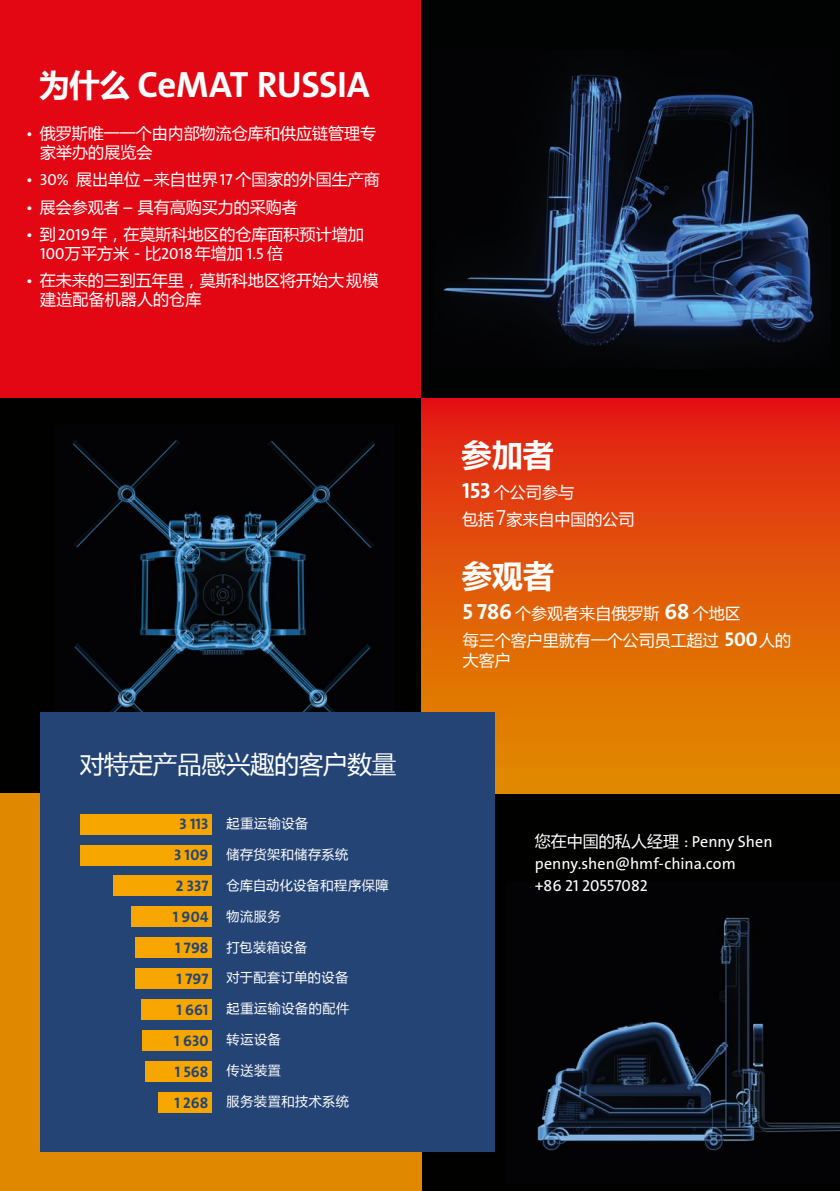
<style>
.page{position:relative;width:840px;height:1191px;background:#fff}
.page>*{position:absolute;margin:0;border:0;box-sizing:border-box;transform-origin:0 0}
.t1{font:36.8px "The Sans LP7 Bld";letter-spacing:-.01em;color:#fff}
.t2{font:700 30.8px "Microsoft Ya Hei UI";color:#fff}
.t3{font:24.6px "Microsoft Ya Hei UI";letter-spacing:-.015em;color:#fff}
.t4{font:16px/19px "Microsoft Ya Hei UI";color:#fff}
.t5{font:16px/22px "The Sans LP5 Plain";color:#fff}
.t6{font:15.2px/31px "The Sans LP7 Bld";letter-spacing:.005em;color:#244476;text-align:center}
.t7{font:13.2px "Microsoft Ya Hei UI";letter-spacing:.04em;color:#fff}
.s1{font-family:"The Sans LP5 Plain"}
.s2{font-family:"Microsoft Ya Hei UI"}
.s3{font-family:"The Sans LP7 Bld";font-size:22px}
.s4{font-family:"The Sans LP3 Lig";font-size:22px}
.s5{font-family:"The Sans LP7 Bld";font-size:20px}
</style>
<div class="page">
<div style="left:0;top:398px;width:422px;height:415px;background:#010100"></div>
<img style="left:71px;top:440px;width:304px;height:272px">
<div style="left:0;top:0;width:422px;height:398px;background:#e30613"></div>
<div style="left:422px;top:793px;width:417px;height:398px;background:#010100"></div>
<img style="left:537px;top:917px;width:302px;height:234px">
<div style="left:421px;top:398px;width:418px;height:395px;background:linear-gradient(to bottom,#e31e15,#e09300)"></div>
<div style="left:0;top:793px;width:422px;height:398px;background:#e08900"></div>
<div style="left:40px;top:712px;width:454px;height:439px;background:#244476"></div>
<div style="left:422px;top:0;width:417px;height:398px;background:#010202"></div>
<img style="left:442px;top:73px;width:378px;height:277px">
<div style="left:80px;top:814px;width:131px;height:20px;background:#f7a600"></div>
<div style="left:80px;top:845px;width:131px;height:20px;background:#f7a600"></div>
<div style="left:113px;top:876px;width:98px;height:20px;background:#f7a600"></div>
<div style="left:131px;top:907px;width:80px;height:20px;background:#f7a600"></div>
<div style="left:135px;top:937px;width:76px;height:20px;background:#f7a600"></div>
<div style="left:135px;top:968px;width:76px;height:20px;background:#f7a600"></div>
<div style="left:141px;top:999px;width:70px;height:20px;background:#f7a600"></div>
<div style="left:143px;top:1030px;width:68px;height:20px;background:#f7a600"></div>
<div style="left:145px;top:1061px;width:66px;height:20px;background:#f7a600"></div>
<div style="left:158px;top:1092px;width:53px;height:20px;background:#f7a600"></div>
<h2 class="t2" style="left:39px;top:63px;width:92px">为什么</h2>
<p class="t4" style="left:40px;top:123px;width:337px;text-indent:-14px"><span class="s1">•</span> 俄罗斯唯一一个由内部物流仓库和供应链管理专家举办的展览会</p>
<p class="t4" style="left:26px;top:170px;width:355px"><span class="s1">• 30%</span> 展出单位 <span class="s1">–</span>来自世界<span class="s1">17</span> 个国家的外国生产商</p>
<p class="t4" style="left:26px;top:197px;width:273px"><span class="s1">•</span> 展会参观者 <span class="s1">–</span> 具有高购买力的采购者</p>
<p class="t4" style="left:26px;top:224px;width:339px"><span class="s1">•</span> 到<span class="s1">2019</span>年，在莫斯科地区的仓库面积预计增加</p>
<p class="t5" style="left:40px;top:243px;width:244px">100<span class="s2">万平方米－比</span>2018<span class="s2">年增加</span> 1.5 <span class="s2">倍</span></p>
<p class="t4" style="left:40px;top:270px;width:339px;text-indent:-14px"><span class="s1">•</span> 在未来的三到五年里，莫斯科地区将开始大规模建造配备机器人的仓库</p>
<h1 class="t1" style="left:137px;top:60px;width:234px">CeMAT RUSSIA</h1>
<h3 class="t3" style="left:80px;top:747px;width:318px">对特定产品感兴趣的客户数量</h3>
<p class="t6" style="left:173px;top:808px;width:37px">3 113<br>3 109<br>2 337<br>1 904<br>1 798<br>1 797<br>1 661<br>1 630<br>1 568<br>1 268</p>
<p class="t7" style="left:226px;top:814px;width:83px">起重运输设备</p>
<p class="t7" style="left:226px;top:845px;width:123px">储存货架和储存系统</p>
<p class="t7" style="left:226px;top:876px;width:163px">仓库自动化设备和程序保障</p>
<p class="t7" style="left:226px;top:907px;width:56px">物流服务</p>
<p class="t7" style="left:226px;top:938px;width:82px">打包装箱设备</p>
<p class="t7" style="left:226px;top:968px;width:123px">对于配套订单的设备</p>
<p class="t7" style="left:226px;top:999px;width:124px">起重运输设备的配件</p>
<p class="t7" style="left:226px;top:1030px;width:56px">转运设备</p>
<p class="t7" style="left:226px;top:1061px;width:56px">传送装置</p>
<p class="t7" style="left:226px;top:1092px;width:124px">服务装置和技术系统</p>
<h2 class="t2" style="left:461px;top:433px;width:94px">参加者</h2>
<p class="t4" style="left:462px;top:478px;width:174px;line-height:27.2px"><span class="s3">153</span> 个公司参与<br>包括<span class="s4">7</span>家来自中国的公司</p>
<h2 class="t2" style="left:461px;top:554px;width:94px">参观者</h2>
<p class="t4" style="left:462px;top:599px;width:330px;line-height:27.4px"><span class="s3">5 786</span> 个参观者来自俄罗斯 <span class="s3">68</span> 个地区<br>每三个客户里就有一个公司员工超过 <span class="s5">500</span>人的</p>
<p class="t4" style="left:462px;top:650px;width:49px">大客户</p>
<p class="t5" style="left:534px;top:830px;width:239px"><span class="s2">您在中国的私人经理</span> : Penny Shen penny.shen@hmf-china.com<br>+86 21 20557082</p>
</div>
